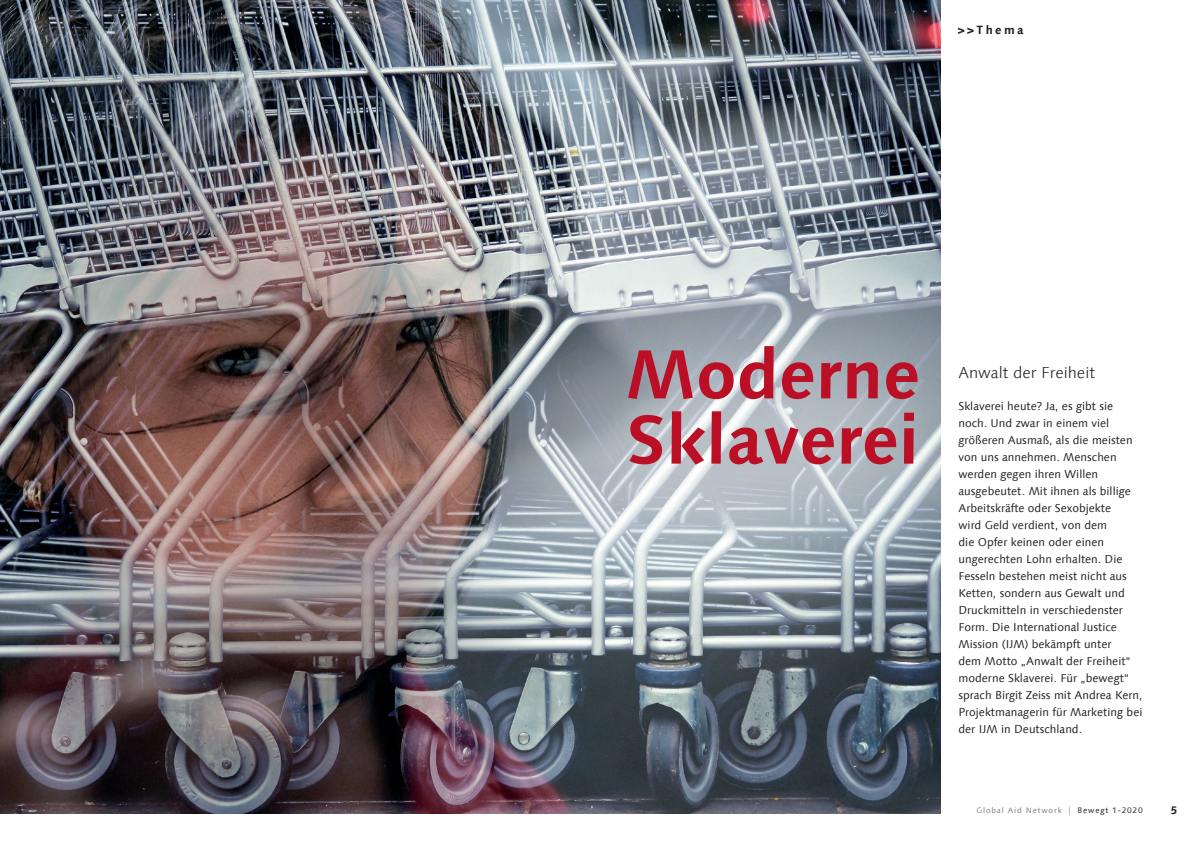
<style>
.page{position:relative;width:1191px;height:842px;background:#fff}
.page>*{position:absolute;margin:0;border:0;box-sizing:border-box;transform-origin:0 0}
.t1{font:700 69.1px/65.2px "Linotype Syntax Com";color:#ba0f25}
.t2{font:300 16px "Linotype Syntax Com";color:#231f20}
.t3{font:700 12px "Linotype Syntax Com";letter-spacing:.2em;color:#231f20}
.t4{font:11.5px/17px "Linotype Syntax Com";color:#231f20}
.t5{font:700 11px "Linotype Syntax Com";color:#231f20}
.t6{font:8px "Linotype Syntax Com";letter-spacing:.1em;color:#7e8083}
.s1{font-family:"Helvetica";font-weight:700;color:#76787b}
.s2{color:#231f20}
</style>
<div class="page">
<img style="left:0;top:0;width:940px;height:813px">
<p class="t3" style="left:958px;top:22px;width:67px">&gt;&gt;Thema</p>
<h1 class="t1" style="left:626px;top:341px;width:296px">Moderne<br>Sklaverei</h1>
<h2 class="t2" style="left:958px;top:363px;width:138px">Anwalt der Freiheit</h2>
<p class="t4" style="left:958px;top:397px;width:186px">Sklaverei heute? Ja, es gibt sie noch. Und zwar in einem viel größeren Ausmaß, als die meisten von uns annehmen. Menschen werden gegen ihren Willen ausgebeutet. Mit ihnen als billige<br>Arbeitskräfte oder Sexobjekte<br>wird Geld verdient, von dem<br>die Opfer keinen oder einen ungerechten Lohn erhalten. Die<br>Fesseln bestehen meist nicht aus<br>Ketten, sondern aus Gewalt und<br>Druckmitteln in verschiedenster<br>Form. Die International Justice<br>Mission (IJM) bekämpft unter<br>dem Motto „Anwalt der Freiheit“ moderne Sklaverei. Für „bewegt“ sprach Birgit Zeiss mit Andrea Kern,<br>Projektmanagerin für Marketing bei der IJM in Deutschland.</p>
<p class="t5" style="left:16px;top:803px;width:8px">4</p>
<p class="t6" style="left:976px;top:805px;width:168px">Global Aid Network <span class="s1">│</span> <span class="s2">Bewegt 1-2020</span></p>
<p class="t5" style="left:1170px;top:803px;width:8px">5</p>
</div>
